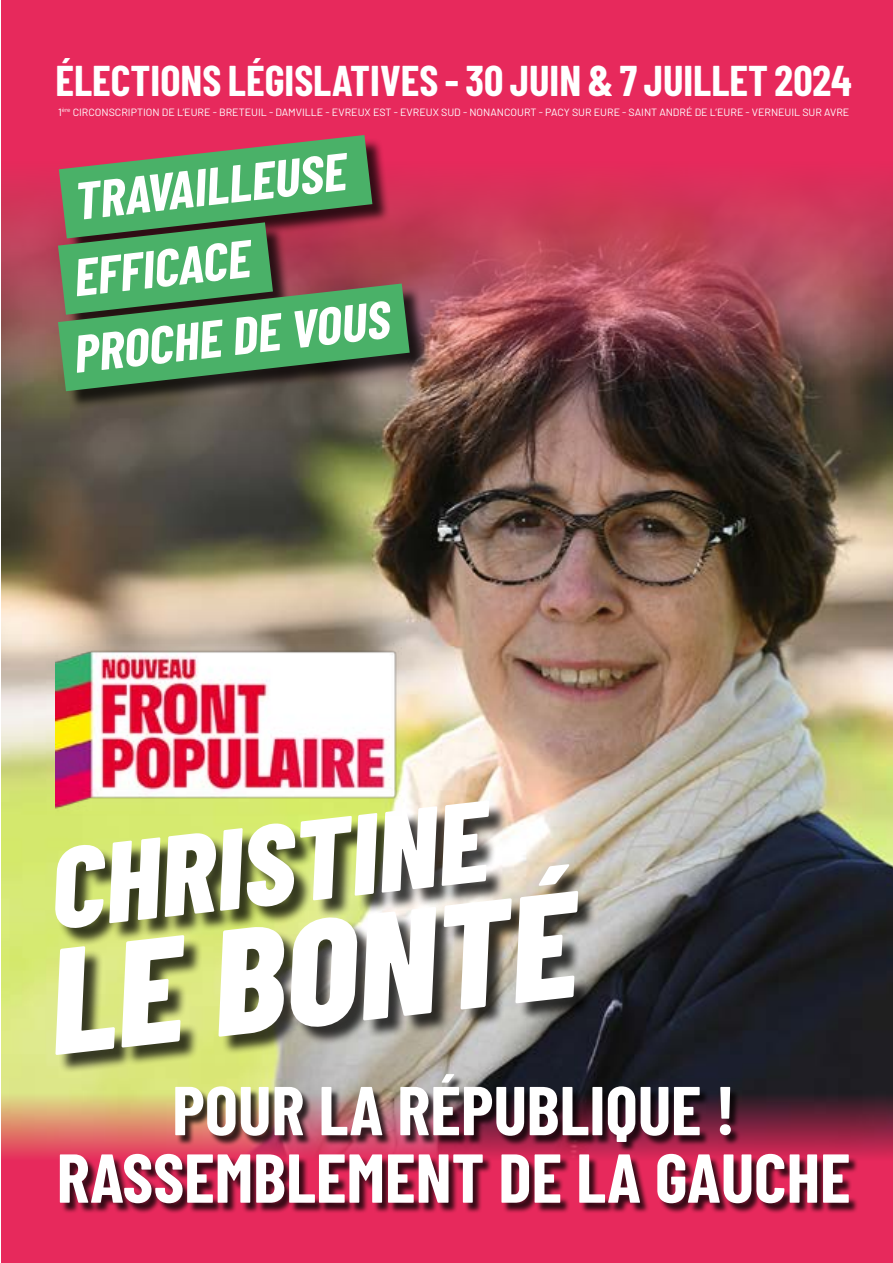
<style>
.page{position:relative;width:893px;height:1263px;background:#fff}
.page>*{position:absolute;margin:0;border:0;box-sizing:border-box;transform-origin:0 0}
.t1{font:italic 800 150px "Barlow Condensed";color:#fff}
.t2{font:italic 800 114px "Barlow Condensed";color:#fff}
.t3{font:700 69px/67.5px "Barlow Condensed";color:#fff;text-align:center}
.t4{font:italic 700 52.5px/75.9px "Barlow Condensed";color:#fff}
.t5{font:700 42px "Barlow Condensed";color:#fff}
.t6{font:10.5px "Barlow";color:#fff}
</style>
<div class="page">
<img style="left:1px;top:442px;width:892px;height:621px">
<img style="left:1px;top:0;width:892px;height:442px">
<div style="left:58px;top:803px;width:450px;height:143px;background:#000;opacity:.75"></div>
<div style="left:58px;top:867px;width:539px;height:206px;background:#000;opacity:.75"></div>
<svg style="left:1px;top:1063px;width:892px;height:200px;background:#d03f5d"></svg>
<div style="left:61px;top:1075px;width:798px;height:139px;background:#000;opacity:.75"></div>
<div style="left:61px;top:286px;width:367px;height:123px;background:#000;opacity:.75"></div>
<svg style="left:58px;top:135px;width:352px;height:256px;background:#63845b"></svg>
<img style="left:55px;top:643px;width:347px;height:172px">
<h3 class="t5" style="left:55px;top:51px;width:798px">ÉLECTIONS LÉGISLATIVES - 30 JUIN &amp; 7 JUILLET 2024</h3>
<p class="t6" style="left:58px;top:104px;width:793px">1<sup>ère</sup> CIRCONSCRIPTION DE L’EURE - BRETEUIL - DAMVILLE - EVREUX EST - EVREUX SUD - NONANCOURT - PACY SUR EURE - SAINT ANDRÉ DE L’EURE - VERNEUIL SUR AVRE</p>
<h3 class="t4" style="left:52px;top:162px;width:319px;text-indent:17px;rotate:-6deg">TRAVAILLEUSE<br>EFFICACE<br>PROCHE DE VOUS</h3>
<h2 class="t2" style="left:38px;top:807px;width:441px;rotate:-6deg">CHRISTINE</h2>
<h1 class="t1" style="left:33px;top:895px;width:531px;rotate:-6deg">LE BONTÉ</h1>
<h3 class="t3" style="left:57px;top:1073px;width:795px">POUR LA RÉPUBLIQUE !<br>RASSEMBLEMENT DE LA GAUCHE</h3>
</div>
